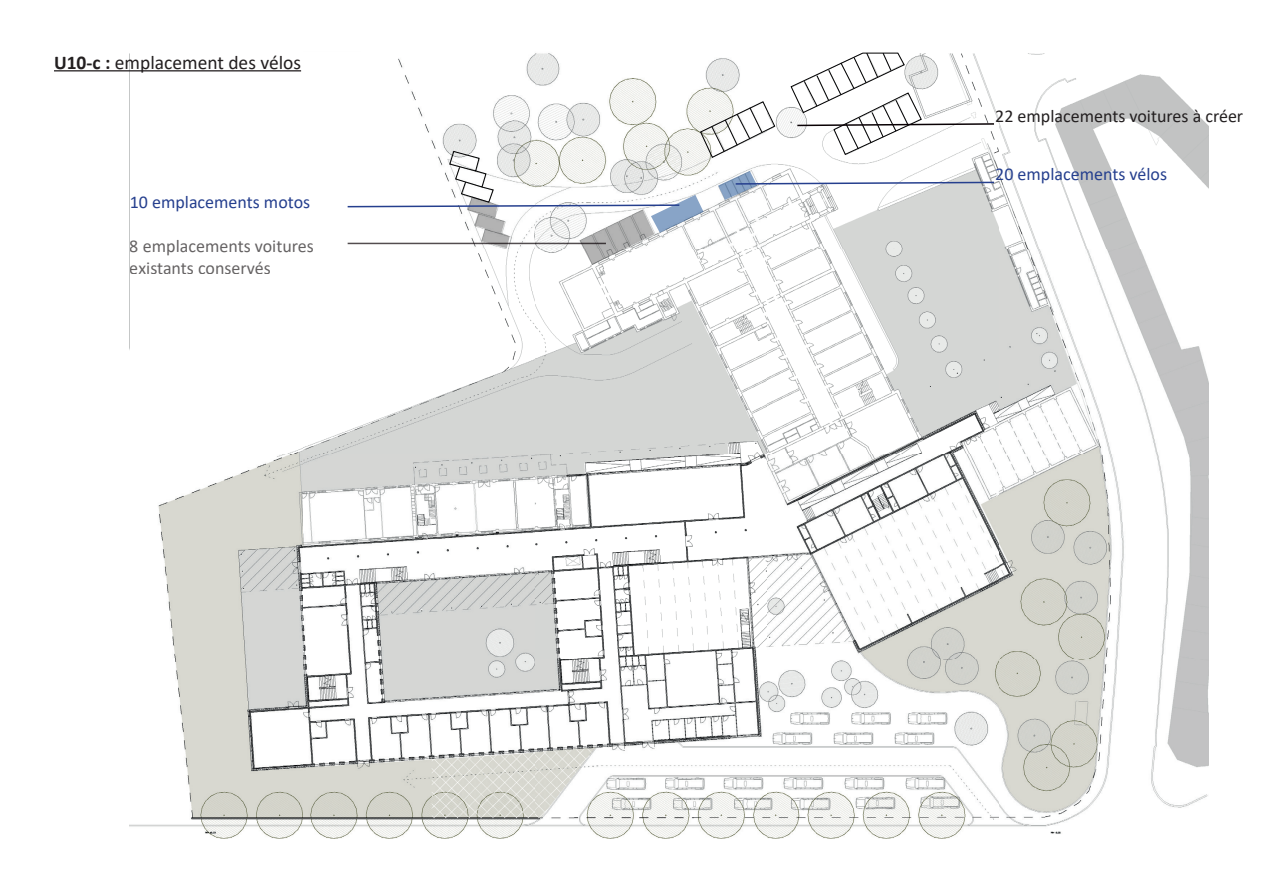
<style>
.page{position:relative;width:1263px;height:893px;background:#fff}
.page>*{position:absolute;margin:0;border:0;box-sizing:border-box;transform-origin:0 0}
.t1{font:19.5px "Calibri";color:#231f20}
.t2{font:18px/21.6px "Calibri";color:#231f20}
.t3{font:18px "Calibri";color:#253f8e}
.s1{font-weight:700}
</style>
<div class="page">
<img style="left:130px;top:53px;width:1079px;height:786px">
<svg style="left:130px;top:53px;width:365px;height:459px"></svg>
<hr style="left:54px;top:70px;width:247px;height:1px;background:#231f20">
<svg style="left:346px;top:52px;width:649px;height:213px"></svg>
<p class="t1" style="left:54px;top:49px;width:249px"><span class="s1">U10-c :</span> emplacement des vélos</p>
<p class="t3" style="left:130px;top:189px;width:182px">10 emplacements motos</p>
<p class="t2" style="left:130px;top:235px;width:186px">8 emplacements voitures existants conservés</p>
<p class="t2" style="left:995px;top:104px;width:249px">22 emplacements voitures à créer</p>
<p class="t3" style="left:995px;top:162px;width:173px">20 emplacements vélos</p>
</div>
